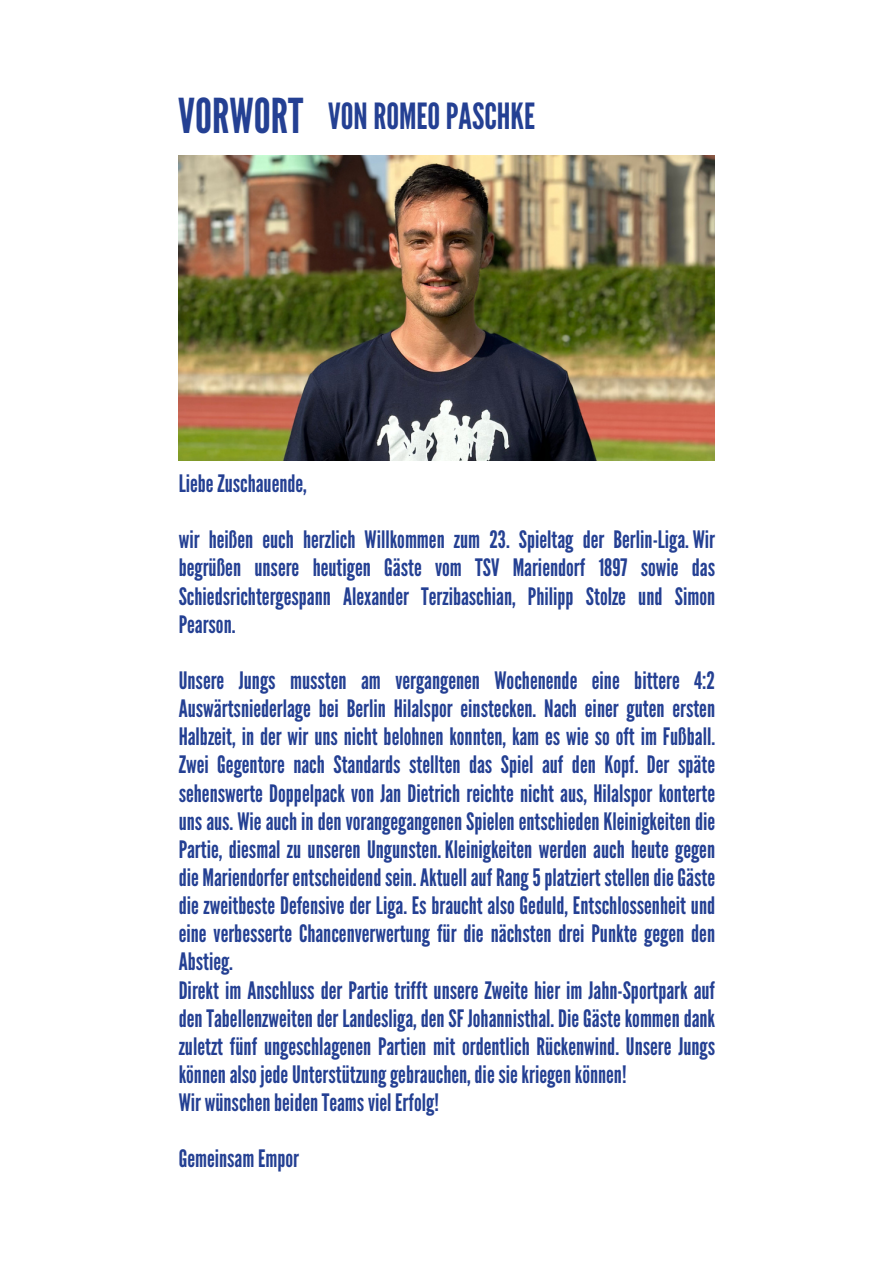
<style>
.page{position:relative;width:894px;height:1264px;background:#fff}
.page>*{position:absolute;margin:0;border:0;box-sizing:border-box;transform-origin:0 0}
.t1{font:48px "League Gothic";color:#244093}
.t2{font:36px "League Gothic";color:#244093}
.t3{font:24px/28.2px "League Gothic";color:#244093;text-align:justify}
</style>
<div class="page">
<img style="left:179px;top:155px;width:535px;height:305px">
<h1 class="t1" style="left:178px;top:88px;width:126px">VORWORT</h1>
<p class="t2" style="left:328px;top:95px;width:208px">VONROMEOPASCHKE</p>
<h2 class="t3" style="left:179px;top:470px;width:130px">LiebeZuschauende,</h2>
<p class="t3" style="left:179px;top:526px;width:537px">wir heißen euch herzlich Willkommen zum 23. Spieltag der Berlin-Liga. Wir begrüßen unsere heutigen Gäste vom TSV Mariendorf 1897 sowie das Schiedsrichtergespann Alexander Terzibaschian, Philipp Stolze und Simon Pearson.</p>
<p class="t3" style="left:179px;top:667px;width:537px">Unsere Jungs mussten am vergangenen Wochenende eine bittere 4:2<br>Auswärtsniederlage bei Berlin Hilalspor einstecken. Nach einer guten ersten Halbzeit, in der wir uns nicht belohnen konnten, kam es wie so oft im Fußball.<br>Zwei Gegentore nach Standards stellten das Spiel auf den Kopf. Der späte sehenswerte Doppelpack von Jan Dietrich reichte nicht aus, Hilalspor konterte uns aus. Wie auch in den vorangegangenen Spielen entschieden Kleinigkeiten die Partie, diesmal zu unseren Ungunsten.Kleinigkeiten werden auch heute gegen die Mariendorfer entscheidend sein. Aktuell auf Rang 5 platziert stellen die Gäste die zweitbeste Defensive der Liga. Es braucht also Geduld, Entschlossenheit und eine verbesserte Chancenverwertung für die nächsten drei Punkte gegen den Abstieg.</p>
<p class="t3" style="left:179px;top:976px;width:537px">Direkt im Anschluss der Partie trifft unsere Zweite hier im Jahn-Sportpark auf den Tabellenzweiten der Landesliga, den SF Johannisthal. Die Gäste kommen dank zuletzt fünf ungeschlagenen Partien mit ordentlich Rückenwind. Unsere Jungs könnenalsojedeUnterstützunggebrauchen,diesiekriegenkönnen!</p>
<p class="t3" style="left:179px;top:1088px;width:261px">Wir wünschenbeidenTeamsviel Erfolg!</p>
<p class="t3" style="left:179px;top:1145px;width:122px">Gemeinsam Empor</p>
</div>
